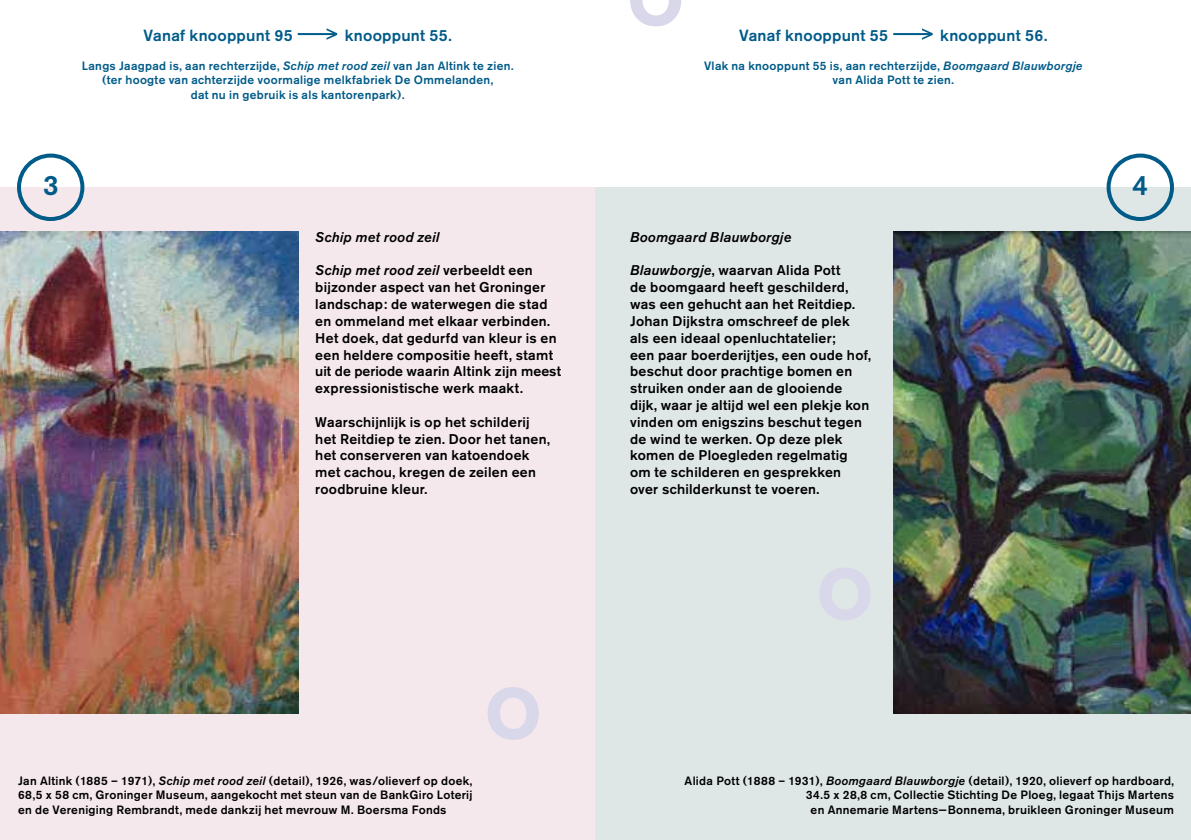
<style>
.page{position:relative;width:1191px;height:840px;background:#fff}
.page>*{position:absolute;margin:0;border:0;box-sizing:border-box;transform-origin:0 0}
.t1{font:500 27.8px "Akzidenz Grotesk BE";color:#005b89}
.t2{font:500 16px "Akzidenz Grotesk BE";letter-spacing:.015em;color:#005b89}
.t3{font:500 14px/16.8px "Akzidenz Grotesk BE";letter-spacing:.02em;color:#000}
.t4{font:italic 500 14px "Akzidenz Grotesk BE";letter-spacing:.02em;color:#000}
.t5{font:500 12px/14.4px "Akzidenz Grotesk BE";letter-spacing:.025em;color:#000;text-align:right}
.t6{font:500 12px/14.4px "Akzidenz Grotesk BE";letter-spacing:.025em;color:#005b89;text-align:center}
.s1{font-style:italic}
</style>
<div class="page">
<div style="left:0;top:187px;width:595px;height:652px;background:#f5e8ec"></div>
<img style="left:0;top:231px;width:298px;height:482px">
<div style="left:595px;top:187px;width:596px;height:652px;background:#dfe7e6"></div>
<img style="left:893px;top:231px;width:298px;height:482px">
<div style="left:17px;top:153px;width:67px;height:68px;border:4px solid #005b89;border-radius:50%"></div>
<div style="left:1106px;top:153px;width:68px;height:68px;border:4px solid #005b89;border-radius:50%"></div>
<svg style="left:487px;top:687px;width:52px;height:52px"></svg>
<svg style="left:630px;top:0;width:51px;height:26px"></svg>
<svg style="left:820px;top:568px;width:50px;height:52px"></svg>
<svg style="left:326px;top:28px;width:11px;height:12px"></svg>
<hr style="left:298px;top:33px;width:37px;height:2px;background:#005b89">
<svg style="left:922px;top:28px;width:10px;height:12px"></svg>
<hr style="left:893px;top:33px;width:37px;height:2px;background:#005b89">
<p class="t2" style="left:144px;top:26px;width:151px">Vanaf knooppunt 95</p>
<p class="t2" style="left:345px;top:26px;width:109px">knooppunt 55.</p>
<p class="t6" style="left:82px;top:58px;width:433px">Langs Jaagpad is, aan rechterzijde, <span class="s1">Schip met rood zeil</span> van Jan Altink te zien. (ter hoogte van achterzijde voormalige melkfabriek De Ommelanden,<br>dat nu in gebruik is als kantorenpark).</p>
<p class="t2" style="left:739px;top:26px;width:151px">Vanaf knooppunt 55</p>
<p class="t2" style="left:940px;top:26px;width:108px">knooppunt 56.</p>
<p class="t6" style="left:704px;top:58px;width:380px">Vlak na knooppunt 55 is, aan rechterzijde, <span class="s1">Boomgaard Blauwborgje </span>van Alida Pott te zien.</p>
<h1 class="t1" style="left:43px;top:168px;width:17px">3</h1>
<h1 class="t1" style="left:1132px;top:168px;width:17px">4</h1>
<p class="t4" style="left:315px;top:229px;width:126px">Schip met rood zeil</p>
<p class="t3" style="left:315px;top:262px;width:247px"><span class="s1">Schip met rood zeil</span> verbeeldt een bijzonder aspect van het Groninger landschap: de waterwegen die stad en ommeland met elkaar verbinden.<br>Het doek, dat gedurfd van kleur is en een heldere compositie heeft, stamt uit de periode waarin Altink zijn meest expressionistische werk maakt.</p>
<p class="t3" style="left:315px;top:413px;width:236px">Waarschijnlijk is op het schilderij het Reitdiep te zien. Door het tanen, het conserveren van katoendoek met cachou, kregen de zeilen een roodbruine kleur.</p>
<p class="t4" style="left:630px;top:229px;width:163px">Boomgaard Blauwborgje</p>
<p class="t3" style="left:630px;top:262px;width:243px"><span class="s1">Blauwborgje</span>, waarvan Alida Pott<br>de boomgaard heeft geschilderd, was een gehucht aan het Reitdiep.<br>Johan Dijkstra omschreef de plek als een ideaal openluchtatelier;<br>een paar boerderijtjes, een oude hof, beschut door prachtige bomen en struiken onder aan de glooiende dijk, waar je altijd wel een plekje kon vinden om enigszins beschut tegen de wind te werken. Op deze plek komen de Ploegleden regelmatig om te schilderen en gesprekken over schilderkunst te voeren.</p>
<p class="t5" style="left:18px;top:772px;width:456px;text-align:justify">Jan Altink (1885 – 1971), <span class="s1">Schip met rood zeil</span> (detail), 1926, was/olieverf op doek, 68,5 x 58 cm, Groninger Museum, aangekocht met steun van de BankGiro Loterij en de Vereniging Rembrandt, mede dankzij het mevrouw M. Boersma Fonds</p>
<p class="t5" style="left:684px;top:772px;width:491px">Alida Pott (1888 – 1931), <span class="s1">Boomgaard Blauwborgje</span> (detail), 1920, olieverf op hardboard,<br>34.5 x 28,8 cm, Collectie Stichting De Ploeg, legaat Thijs Martens<br>en Annemarie Martens—Bonnema, bruikleen Groninger Museum</p>
</div>
